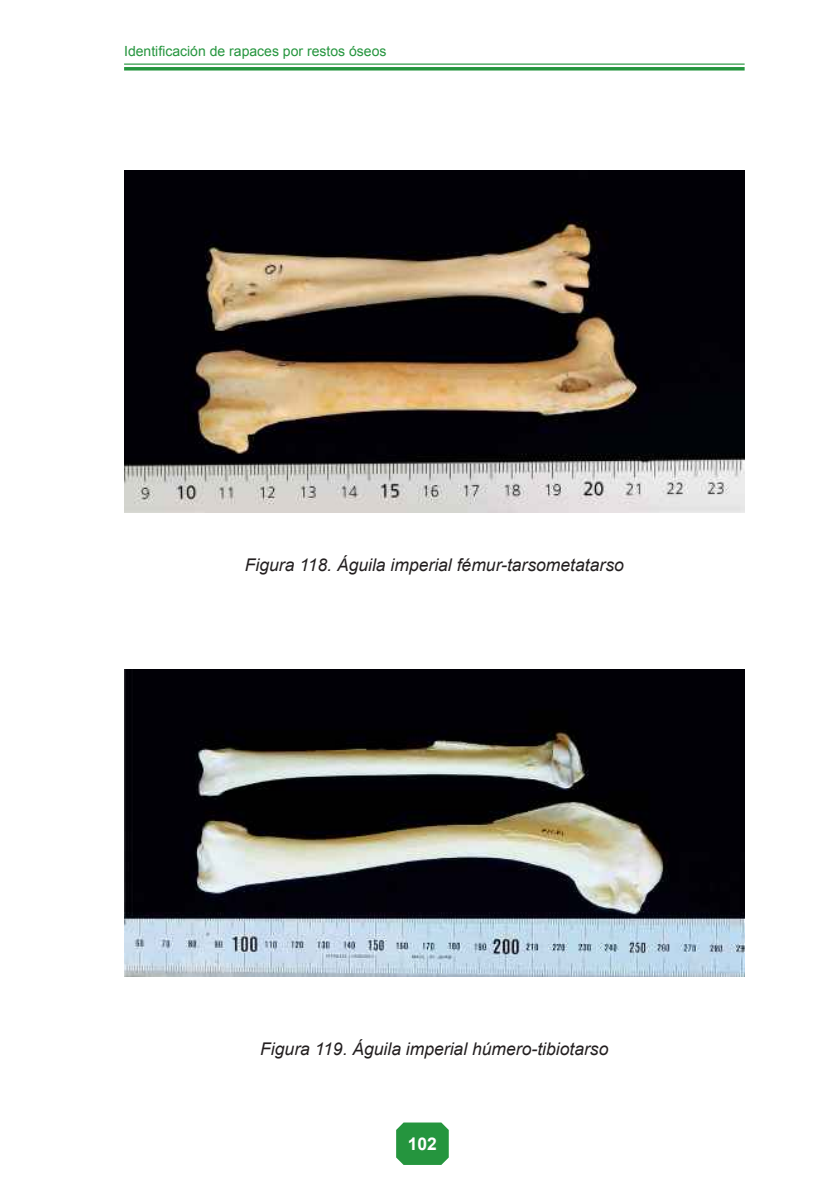
<style>
.page{position:relative;width:834px;height:1191px;background:#fff}
.page>*{position:absolute;margin:0;border:0;box-sizing:border-box;transform-origin:0 0}
.t1{font:italic 17.5px "Arial";color:#231f20}
.t2{font:700 17.5px "Arial";color:#fff}
.t3{font:14px "Arial";color:#25953e}
</style>
<div class="page">
<svg style="left:396px;top:1122px;width:52px;height:42px;background:#319a48"></svg>
<hr style="left:124px;top:64px;width:620px;height:1px;background:#25953e">
<svg style="left:124px;top:67px;width:620px;height:4px;background:#3fa255"></svg>
<img style="left:124px;top:170px;width:620px;height:342px">
<img style="left:124px;top:669px;width:620px;height:307px">
<p class="t3" style="left:124px;top:42px;width:264px">Identificación de rapaces por restos óseos</p>
<p class="t1" style="left:245px;top:553px;width:380px">Figura 118. Águila imperial fémur-tarsometatarso</p>
<p class="t1" style="left:260px;top:1037px;width:349px">Figura 119. Águila imperial húmero-tibiotarso</p>
<p class="t2" style="left:408px;top:1132px;width:31px">102</p>
</div>
